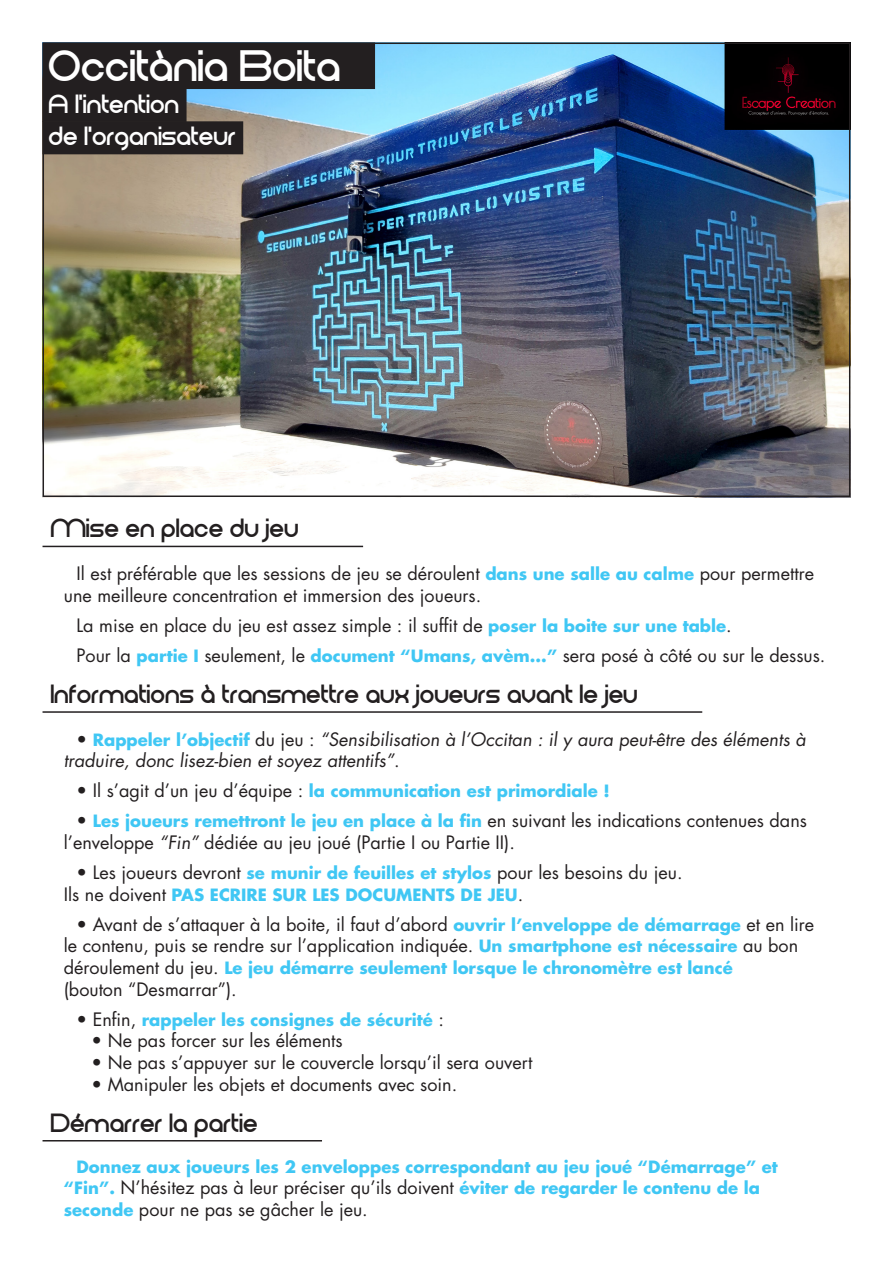
<style>
.page{position:relative;width:893px;height:1263px;background:#fff}
.page>*{position:absolute;margin:0;border:0;box-sizing:border-box;transform-origin:0 0}
.t1{font:45px "Electromagnetic Lungs";color:#fff}
.t2{font:27px "Electromagnetic Lungs";color:#231f20}
.t3{font:27px/32.4px "Electromagnetic Lungs";color:#fff}
.t4{font:18px/21.6px "Futura Std";color:#231f20}
.t5{font:700 16.5px "Futura Std";color:#40c7f4}
.s1{font-weight:700;font-size:16.5px;color:#40c7f4}
.s2{font-weight:400;font-size:18px;color:#231f20}
</style>
<div class="page">
<img style="left:46px;top:46px;width:801px;height:448px">
<div style="left:43px;top:43px;width:332px;height:46px;background:#231f20"></div>
<div style="left:43px;top:89px;width:144px;height:33px;background:#231f20"></div>
<div style="left:43px;top:121px;width:200px;height:33px;background:#231f20"></div>
<hr style="left:43px;top:546px;width:320px;height:1px;background:#231f20">
<hr style="left:43px;top:711px;width:659px;height:2px;background:#231f20">
<hr style="left:43px;top:1140px;width:279px;height:1px;background:#231f20">
<p class="t1" style="left:49px;top:40px;width:294px">Occitània Boita</p>
<p class="t3" style="left:49px;top:87px;width:189px">A l’intention<br>de l’organisateur</p>
<p class="t2" style="left:51px;top:513px;width:250px">Mise en place du jeu</p>
<p class="t4" style="left:64px;top:563px;width:752px;text-indent:13px">Il est préférable que les sessions de jeu se déroulent <span class="s1">dans une salle au calme</span> pour permettre une meilleure concentration et immersion des joueurs.</p>
<p class="t4" style="left:77px;top:614px;width:657px">La mise en place du jeu est assez simple : il suffit de <span class="s1">poser la boite sur une table</span>.</p>
<p class="t4" style="left:77px;top:645px;width:750px">Pour la <span class="s1">partie I</span> seulement, le <span class="s1">document “Umans, avèm...”</span> sera posé à côté ou sur le dessus.</p>
<p class="t2" style="left:51px;top:679px;width:589px">Informations à transmettre aux joueurs avant le jeu</p>
<p class="t4" style="left:64px;top:728px;width:746px;text-indent:13px">• <span class="s1">Ra p pe l e r l ’o b jectif</span> d u j e u : “Sensibilisation à l’Occitan : il y aura peut-être des éléments à traduire, donc lisez-bien et soyez attentifs”.</p>
<p class="t5" style="left:77px;top:780px;width:535px"><span class="s2">• Il s’agit d’un jeu d’équipe :</span> la communication est primordiale !</p>
<p class="t5" style="left:77px;top:810px;width:732px"><span class="s2">•</span> Les joueurs remettront le jeu en place à la fin <span class="s2">en suivant les indications contenues dans</span></p>
<p class="t4" style="left:64px;top:832px;width:453px">l’enveloppe “Fin” dédiée au jeu joué (Partie I ou Partie II).</p>
<p class="t4" style="left:77px;top:862px;width:607px">• Les joueurs devront <span class="s1">se munir de feuilles et stylos</span> pour les besoins du jeu.</p>
<p class="t5" style="left:64px;top:883px;width:461px"><span class="s2">Ils ne doivent</span> PAS ECRIRE SUR LES DOCUMENTS DE JEU<span class="s2">.</span></p>
<p class="t4" style="left:64px;top:914px;width:752px;text-indent:13px">• Avant de s’attaquer à la boite, il faut d’abord <span class="s1">ouvrir l’enveloppe de démarrage</span> et en lire le contenu, puis se rendre sur l’application indiquée. <span class="s1">Un smartphone est nécessaire</span> au bon</p>
<p class="t5" style="left:64px;top:957px;width:670px"><span class="s2">déroulement du jeu.</span> Le jeu démarre seulement lorsque le chronomètre est lancé</p>
<p class="t4" style="left:64px;top:978px;width:174px">(bouton “Desmarrar”).</p>
<p class="t5" style="left:77px;top:1009px;width:369px"><span class="s2">• Enfin,</span> rappeler les consignes de sécurité <span class="s2">:</span></p>
<p class="t4" style="left:91px;top:1030px;width:253px">• Ne pas forcer sur les éléments</p>
<p class="t4" style="left:91px;top:1052px;width:443px">• Ne pas s’appuyer sur le couvercle lorsqu’il sera ouvert</p>
<p class="t4" style="left:91px;top:1073px;width:367px">• Manipuler les objets et documents avec soin.</p>
<p class="t2" style="left:51px;top:1107px;width:209px">Démarrer la partie</p>
<p class="t5" style="left:77px;top:1155px;width:703px">Donnez aux joueurs les 2 enveloppes correspondant au jeu joué “Démarrage” et</p>
<p class="t4" style="left:64px;top:1177px;width:698px"><span class="s1">“Fin”.</span> N’hésitez pas à leur préciser qu’ils doivent <span class="s1">éviter de regarder le contenu de la seconde</span> pour ne pas se gâcher le jeu.</p>
</div>
